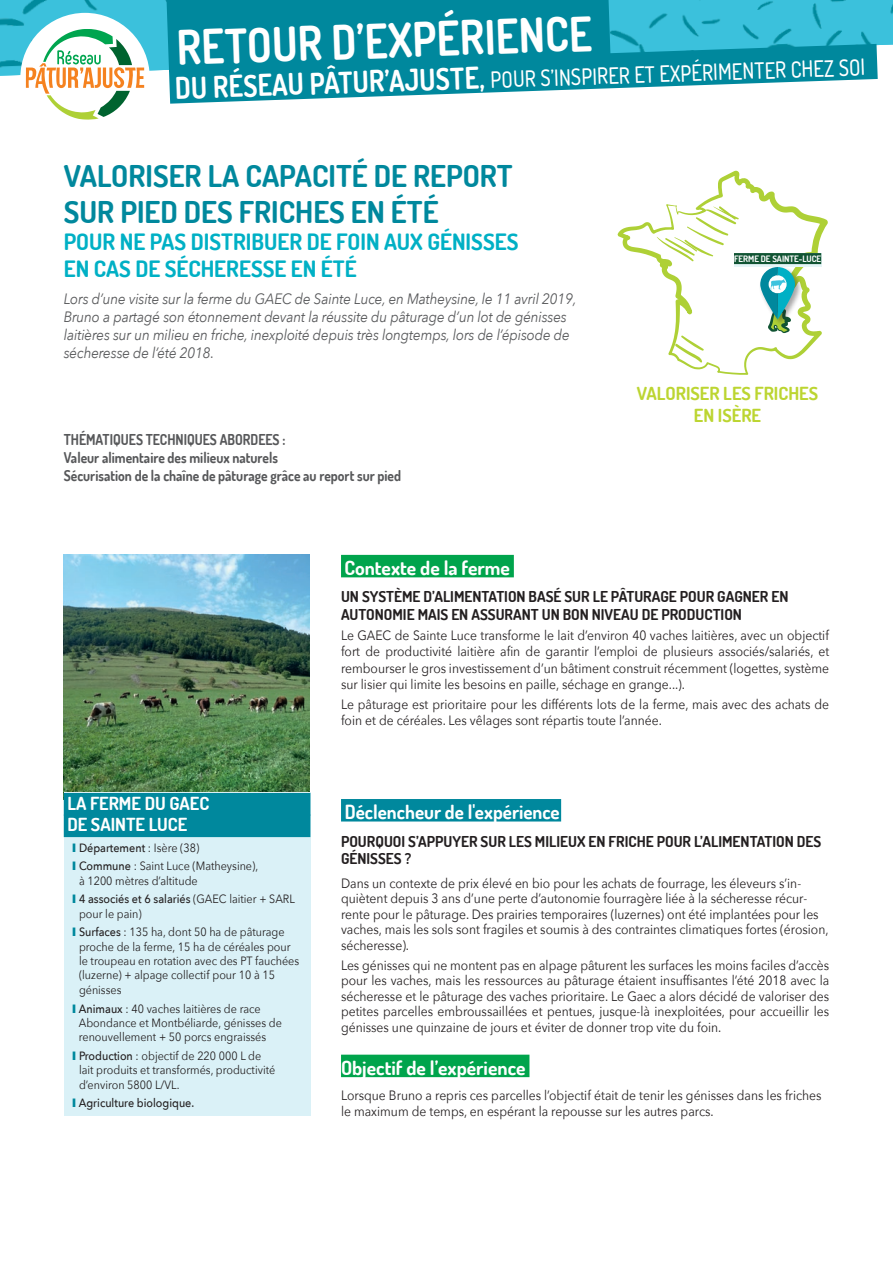
<style>
.page{position:relative;width:893px;height:1263px;background:#fff}
.page>*{position:absolute;margin:0;border:0;box-sizing:border-box;transform-origin:0 0}
.t1{font:700 47.55px "Dosis";color:#fff;scale:.9 1}
.t2{font:700 30px/36px "Dosis";color:#00889d}
.t3{font:700 22.5px/27px "Dosis";color:#00b0c5}
.t4{font:500 22.5px "Dosis";color:#fff;scale:.9 1}
.t5{font:700 19.5px "Dosis";color:#fff}
.t6{font:700 18px/21.6px "Dosis";color:#bcd531;text-align:center}
.t7{font:700 18px/21.6px "Dosis";color:#fff}
.t8{font:italic 15px/18px "Avenir Next";letter-spacing:-.01em;color:#57585a;scale:.9 1}
.t9{font:700 15px/17.2px "Dosis";color:#231f20}
.t10{font:700 15px/18px "Dosis";color:#57585a;scale:.9 1}
.t11{font:13.5px/15.5px "Avenir Next";color:#231f20;scale:.9 1}
.t12{font:12px/14.4px "Avenir Next";color:#231f20;scale:.9 1}
.t13{font:500 12px "Avenir Next";color:#231f20;scale:.9 1}
.t14{font:700 8.85px "Dosis";color:#fff}
.s1{font-weight:700;font-size:30px}
.s2{font-weight:800;color:#00889d}
.s3{font-weight:500}
.s4{color:#00889d}
</style>
<div class="page">
<img style="left:64px;top:555px;width:246px;height:238px">
<img style="left:0;top:0;width:893px;height:76px">
<svg style="left:167px;top:0;width:711px;height:104px;background:#29a0b3"></svg>
<div style="left:20px;top:13px;width:130px;height:129px;background:#fff;border-radius:50%"></div>
<svg style="left:26px;top:29px;width:118px;height:91px"></svg>
<div style="left:341px;top:555px;width:173px;height:22px;background:#00a44c"></div>
<div style="left:64px;top:793px;width:246px;height:323px;background:#daf1f7"></div>
<div style="left:64px;top:793px;width:246px;height:22px;background:#00889d"></div>
<div style="left:64px;top:815px;width:246px;height:22px;background:#00889d"></div>
<div style="left:341px;top:799px;width:220px;height:22px;background:#00889d"></div>
<div style="left:341px;top:1055px;width:188px;height:22px;background:#00a44c"></div>
<svg style="left:617px;top:171px;width:211px;height:204px"></svg>
<h1 class="t1" style="left:176px;top:17px;width:463px;rotate:-2deg">RETOUR D’EXPÉRIENCE</h1>
<h3 class="t4" style="left:175px;top:76px;width:768px;rotate:-2deg"><span class="s1">DU RÉSEAU PÂTUR’AJUSTE,</span> POUR S’INSPIRER ET EXPÉRIMENTER CHEZ SOI</h3>
<h2 class="t2" style="left:64px;top:158px;width:450px">VALORISER LA CAPACITÉ DE REPORT<br>SUR PIED DES FRICHES EN ÉTÉ</h2>
<h3 class="t3" style="left:64px;top:228px;width:456px">POUR NE PAS DISTRIBUER DE FOIN AUX GÉNISSES<br>EN CAS DE SÉCHERESSE EN ÉTÉ</h3>
<p class="t8" style="left:64px;top:289px;width:571px">Lors d’une visite sur la ferme du GAEC de Sainte Luce, en Matheysine, le 11 avril 2019, Bruno a partagé son étonnement devant la réussite du pâturage d’un lot de génisses laitières sur un milieu en friche, inexploité depuis très longtemps, lors de l’épisode de sécheresse de l’été 2018.</p>
<p class="t10" style="left:64px;top:430px;width:376px">THÉMATIQUES TECHNIQUES ABORDEES :<br>Valeur alimentaire des milieux naturels<br>Sécurisation de la chaîne de pâturage grâce au report sur pied</p>
<p class="t14" style="left:734px;top:253px;width:89px">FERME DE SAINTE-LUCE</p>
<h3 class="t6" style="left:637px;top:382px;width:183px">VALORISER LES FRICHES<br>EN ISÈRE</h3>
<h3 class="t7" style="left:67px;top:792px;width:143px">LA FERME DU GAEC<br>DE SAINTE LUCE</h3>
<p class="t12" style="left:72px;top:837px;width:208px;line-height:18.6px"><span class="s2">I</span> <span class="s3">Département</span> : Isère (38)<br><span class="s2">I</span> <span class="s3">Commune</span> : Saint Luce (Matheysine),</p>
<p class="t12" style="left:72px;top:870px;width:249px;line-height:18.6px;text-indent:7px">à 1200 mètres d’altitude<br><span class="s2">I</span> <span class="s3">4 associés et 6 salariés</span> (GAEC laitier + SARL</p>
<p class="t12" style="left:72px;top:904px;width:237px;line-height:18.6px;text-indent:7px">pour le pain)<br><span class="s2">I</span> <span class="s3">Surfaces</span> : 135 ha, dont 50 ha de pâturage</p>
<p class="t12" style="left:79px;top:939px;width:246px">proche de la ferme, 15 ha de céréales pour le troupeau en rotation avec des PT fauchées (luzerne) + alpage collectif pour 10 à 15 génisses</p>
<p class="t12" style="left:79px;top:1001px;width:227px;text-indent:-7px"><span class="s2">I</span> <span class="s3">Animaux</span> : 40 vaches laitières de race<br>Abondance et Montbéliarde, génisses de renouvellement + 50 porcs engraissés</p>
<p class="t12" style="left:79px;top:1048px;width:220px;text-indent:-7px"><span class="s2">I</span> <span class="s3">Production</span> : objectif de 220 000 L de lait produits et transformés, productivité d’environ 5800 L/VL.</p>
<p class="t13" style="left:72px;top:1093px;width:137px"><span class="s2">I</span> Agriculture biologique.</p>
<h3 class="t5" style="left:344px;top:555px;width:167px">Contexte de la ferme</h3>
<p class="t9" style="left:341px;top:588px;width:449px">UN SYSTÈME D’ALIMENTATION BASÉ SUR LE PÂTURAGE POUR GAGNER EN<br>AUTONOMIE MAIS EN ASSURANT UN BON NIVEAU DE PRODUCTION</p>
<p class="t11" style="left:341px;top:627px;width:544px;line-height:16.2px;text-align:justify">Le GAEC de Sainte Luce transforme le lait d’environ 40 vaches laitières, avec un objectif fort de productivité laitière afin de garantir l’emploi de plusieurs associés/salariés, et rembourser le gros investissement d’un bâtiment construit récemment (logettes, système sur lisier qui limite les besoins en paille, séchage en grange...).</p>
<p class="t11" style="left:341px;top:696px;width:544px;line-height:16.2px">Le pâturage est prioritaire pour les différents lots de la ferme, mais avec des achats de foin et de céréales. Les vêlages sont répartis toute l’année.</p>
<h3 class="t5" style="left:345px;top:799px;width:218px">Déclencheur de l'expérience<span class="s4">i</span></h3>
<p class="t9" style="left:341px;top:832px;width:482px">POURQUOI S’APPUYER SUR LES MILIEUX EN FRICHE POUR L’ALIMENTATION DES<br>GÉNISSES ?</p>
<p class="t11" style="left:341px;top:875px;width:543px">Dans un contexte de prix élevé en bio pour les achats de fourrage, les éleveurs s’in&shy;quiètent depuis 3 ans d’une perte d’autonomie fourragère liée à la sécheresse récur&shy;rente pour le pâturage. Des prairies temporaires (luzernes) ont été implantées pour les vaches, mais les sols sont fragiles et soumis à des contraintes climatiques fortes (érosion, sécheresse).</p>
<p class="t11" style="left:341px;top:957px;width:544px;text-align:justify">Les génisses qui ne montent pas en alpage pâturent les surfaces les moins faciles d’accès pour les vaches, mais les ressources au pâturage étaient insuffisantes l’été 2018 avec la sécheresse et le pâturage des vaches prioritaire. Le Gaec a alors décidé de valoriser des petites parcelles embroussaillées et pentues, jusque-là inexploitées, pour accueillir les génisses une quinzaine de jours et éviter de donner trop vite du foin.</p>
<h3 class="t5" style="left:341px;top:1055px;width:186px">Objectif de l’expérience</h3>
<p class="t11" style="left:341px;top:1087px;width:535px">Lorsque Bruno a repris ces parcelles l’objectif était de tenir les génisses dans les friches le maximum de temps, en espérant la repousse sur les autres parcs.</p>
</div>
